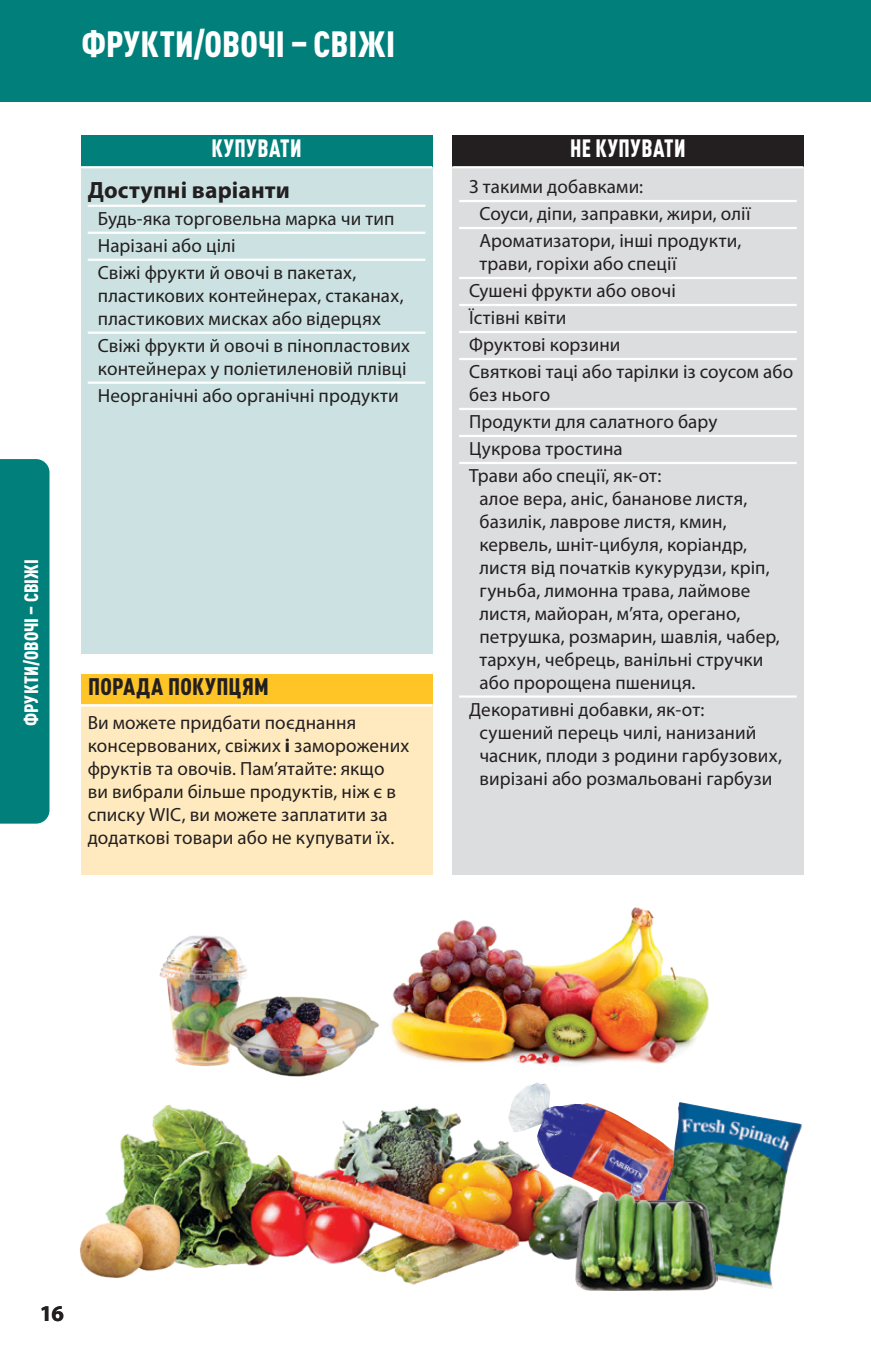
<style>
.page{position:relative;width:871px;height:1357px;background:#fff}
.page>*{position:absolute;margin:0;border:0;box-sizing:border-box;transform-origin:0 0}
.Page_heading_white{font:900 condensed 36px "DIN Pro";letter-spacing:.005em;color:#fff}
.Heading_Don_t_Buy{font:900 condensed 24.75px "DIN Pro";letter-spacing:.025em;color:#fff;scale:.9 1}
.Heading_Buy{font:900 condensed 24.75px "DIN Pro";letter-spacing:.03em;color:#fff;scale:.9 1}
.Buy_subhead{font:700 23.62px "Myriad Pro";letter-spacing:.005em;color:#231f20}
.Shopping_Tip{font:900 condensed 23.62px "DIN Pro";letter-spacing:.01em;color:#231f20}
.t1{font:700 22.5px "Myriad Pro";color:#231f20}
.Buy_list{font:19.12px/22.9px "Myriad Pro";letter-spacing:.005em;color:#231f20}
.Buy_indent{font:19.12px/22.9px "Myriad Pro";letter-spacing:.005em;color:#231f20}
.Shopping_Tip_Text{font:19.12px/22.9px "Myriad Pro";letter-spacing:.005em;color:#231f20}
.Buy_indent_no_rule{font:19.12px/22.9px "Myriad Pro";letter-spacing:.005em;color:#231f20}
.Buy_list-NoRULE{font:19.12px "Myriad Pro";letter-spacing:.005em;color:#231f20}
.Thumb_Tab{font:900 condensed 19.12px "DIN Pro";letter-spacing:.005em;color:#fff}
.s1{font-weight:700}
</style>
<div class="page">
<div style="left:0;top:0;width:871px;height:101px;background:#007f7b"></div>
<img style="left:513px;top:1082px;width:137px;height:107px">
<img style="left:391px;top:907px;width:318px;height:159px">
<img style="left:159px;top:935px;width:88px;height:132px">
<div style="left:0;top:459px;width:50px;height:365px;background:#007f7b"></div>
<img style="left:120px;top:1100px;width:486px;height:185px">
<div style="left:81px;top:135px;width:351px;height:519px;background:#cce2e2"></div>
<div style="left:81px;top:135px;width:351px;height:31px;background:#007f7b"></div>
<hr style="left:81px;top:166px;width:351px;height:2px;background:#fff">
<hr style="left:88px;top:205px;width:337px;height:2px;background:#fff">
<hr style="left:88px;top:232px;width:337px;height:2px;background:#fff">
<hr style="left:88px;top:259px;width:337px;height:2px;background:#fff">
<hr style="left:88px;top:331px;width:337px;height:3px;background:#fff">
<hr style="left:88px;top:381px;width:337px;height:3px;background:#fff">
<div style="left:452px;top:135px;width:351px;height:739px;background:#dcddde"></div>
<div style="left:452px;top:135px;width:351px;height:31px;background:#231f20"></div>
<hr style="left:452px;top:166px;width:351px;height:2px;background:#fff">
<hr style="left:459px;top:200px;width:337px;height:2px;background:#fff">
<hr style="left:459px;top:227px;width:337px;height:2px;background:#fff">
<hr style="left:459px;top:277px;width:337px;height:2px;background:#fff">
<hr style="left:459px;top:304px;width:337px;height:2px;background:#fff">
<hr style="left:459px;top:331px;width:337px;height:2px;background:#fff">
<hr style="left:459px;top:358px;width:337px;height:2px;background:#fff">
<hr style="left:459px;top:408px;width:337px;height:2px;background:#fff">
<hr style="left:459px;top:435px;width:337px;height:2px;background:#fff">
<hr style="left:459px;top:462px;width:337px;height:2px;background:#fff">
<hr style="left:459px;top:695px;width:337px;height:3px;background:#fff">
<img style="left:650px;top:1102px;width:152px;height:187px">
<img style="left:218px;top:993px;width:161px;height:84px">
<div style="left:81px;top:674px;width:351px;height:200px;background:#ffeabf"></div>
<div style="left:81px;top:674px;width:351px;height:30px;background:#ffc426"></div>
<hr style="left:81px;top:704px;width:351px;height:2px;background:#fff">
<img style="left:573px;top:1189px;width:144px;height:102px">
<img style="left:80px;top:1195px;width:113px;height:90px">
<p class="Page_heading_white" style="left:81px;top:16px;width:315px">ФРУКТИ/ОВОЧІ – СВІЖІ</p>
<p class="Heading_Buy" style="left:211px;top:129px;width:102px">КУПУВАТИ</p>
<p class="Buy_subhead" style="left:88px;top:177px;width:204px">Доступні варіанти</p>
<p class="Buy_list" style="left:98px;top:207px;width:298px">Будь-яка торговельна марка чи тип</p>
<p class="Buy_list" style="left:98px;top:234px;width:139px">Нарізані або цілі</p>
<p class="Buy_list" style="left:98px;top:261px;width:307px">Свіжі фрукти й овочі в пакетах, пластикових контейнерах, стаканах, пластикових мисках або відерцях</p>
<p class="Buy_list" style="left:98px;top:334px;width:314px">Свіжі фрукти й овочі в пінопластових контейнерах у поліетиленовій плівці</p>
<p class="Buy_list-NoRULE" style="left:98px;top:384px;width:302px">Неорганічні або органічні продукти</p>
<p class="Thumb_Tab" style="left:17px;top:726px;width:169px;rotate:-90deg">ФРУКТИ/ОВОЧІ – СВІЖІ</p>
<p class="Shopping_Tip" style="left:88px;top:668px;width:182px">ПОРАДА ПОКУПЦЯМ</p>
<p class="Shopping_Tip_Text" style="left:88px;top:711px;width:323px">Ви можете придбати поєднання консервованих, свіжих <span class="s1">і</span> заморожених фруктів та овочів. Пам’ятайте: якщо ви вибрали більше продуктів, ніж є в списку WIC, ви можете заплатити за додаткові товари або не купувати їх.</p>
<p class="Heading_Don_t_Buy" style="left:570px;top:129px;width:130px">НЕ КУПУВАТИ</p>
<p class="Buy_list" style="left:469px;top:175px;width:175px">З такими добавками:</p>
<p class="Buy_indent" style="left:479px;top:202px;width:273px">Соуси, діпи, заправки, жири, олії</p>
<p class="Buy_indent" style="left:479px;top:229px;width:263px">Ароматизатори, інші продукти, трави, горіхи або спеції</p>
<p class="Buy_list" style="left:469px;top:279px;width:208px">Сушені фрукти або овочі</p>
<p class="Buy_list" style="left:469px;top:306px;width:99px">Їстівні квіти</p>
<p class="Buy_list" style="left:469px;top:333px;width:153px">Фруктові корзини</p>
<p class="Buy_list" style="left:469px;top:360px;width:325px">Святкові таці або тарілки із соусом або без нього</p>
<p class="Buy_list" style="left:469px;top:410px;width:250px">Продукти для салатного бару</p>
<p class="Buy_list" style="left:469px;top:437px;width:155px">Цукрова тростина</p>
<p class="Buy_list-NoRULE" style="left:469px;top:464px;width:194px">Трави або спеції, як-от:</p>
<p class="Buy_indent" style="left:479px;top:487px;width:302px">алое вера, аніс, бананове листя, базилік, лаврове листя, кмин, кервель, шніт-цибуля, коріандр, листя від початків кукурудзи, кріп, гуньба, лимонна трава, лаймове листя, майоран, м’ята, орегано, петрушка, розмарин, шавлія, чабер, тархун, чебрець, ванільні стручки або пророщена пшениця.</p>
<p class="Buy_list-NoRULE" style="left:469px;top:697px;width:237px">Декоративні добавки, як-от:</p>
<p class="Buy_indent_no_rule" style="left:479px;top:720px;width:304px">сушений перець чилі, нанизаний часник, плоди з родини гарбузових, вирізані або розмальовані гарбузи</p>
<p class="t1" style="left:40px;top:1301px;width:26px">16</p>
</div>
